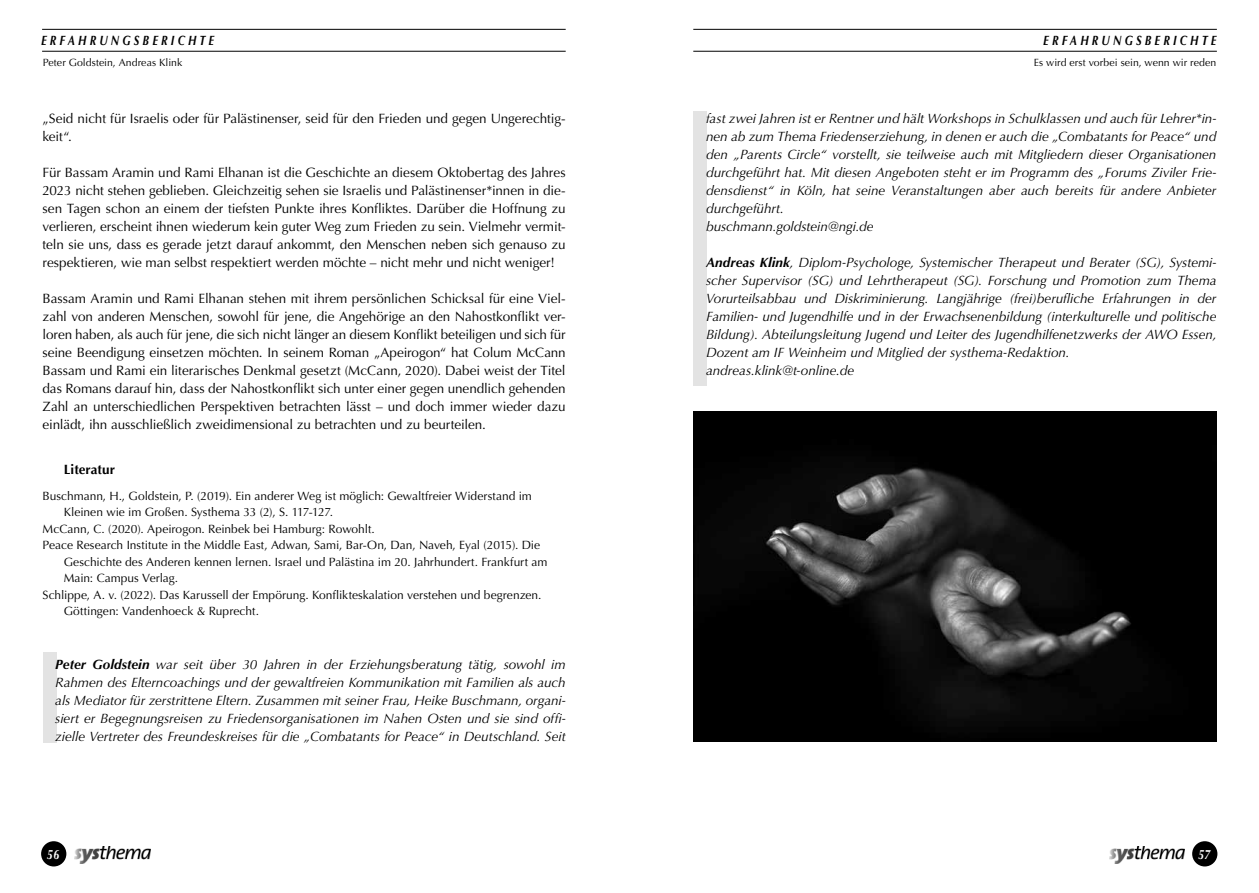
<style>
.page{position:relative;width:1259px;height:893px;background:#fff}
.page>*{position:absolute;margin:0;border:0;box-sizing:border-box;transform-origin:0 0}
.t1{font:italic 13.5px/18px "Optima";letter-spacing:-.005em;color:#000}
.t2{font:13.5px/18px "Optima";letter-spacing:-.005em;color:#000;text-align:justify}
.t3{font:italic 700 13.5px "Optima";letter-spacing:.29em;color:#000;scale:.8 1}
.t4{font:700 13.5px "Optima";color:#000}
.t5{font:italic 700 13.5px "Optima";color:#fff;scale:.8 1}
.t6{font:12px "Optima";color:#000}
.t7{font:10.5px "Optima";letter-spacing:.01em;color:#000}
.s1{font-weight:700}
</style>
<div class="page">
<hr style="left:42px;top:29px;width:524px;height:1px;background:#000">
<hr style="left:42px;top:51px;width:524px;height:1px;background:#000">
<hr style="left:693px;top:29px;width:523px;height:1px;background:#000">
<hr style="left:693px;top:51px;width:523px;height:1px;background:#000">
<img style="left:74px;top:846px;width:76px;height:18px">
<div style="left:41px;top:841px;width:25px;height:25px;background:#000;border-radius:50%"></div>
<img style="left:1109px;top:846px;width:76px;height:18px">
<div style="left:1192px;top:841px;width:25px;height:25px;background:#000;border-radius:50%"></div>
<div style="left:693px;top:111px;width:14px;height:275px;background:#e3e3e3"></div>
<div style="left:43px;top:652px;width:13px;height:90px;background:#e3e3e3"></div>
<img style="left:693px;top:412px;width:523px;height:330px">
<p class="t3" style="left:41px;top:32px;width:218px">ERFAHRUNGSBERICHTE</p>
<p class="t7" style="left:43px;top:57px;width:141px">Peter Goldstein, Andreas Klink</p>
<p class="t2" style="left:43px;top:110px;width:524px">„Seid nicht für Israelis oder für Palästinenser, seid für den Frieden und gegen Ungerechtig&shy;keit“.</p>
<p class="t2" style="left:43px;top:164px;width:525px">Für Bassam Aramin und Rami Elhanan ist die Geschichte an diesem Oktobertag des Jahres 2023 nicht stehen geblieben. Gleichzeitig sehen sie Israelis und Palästinenser*innen in die&shy;sen Tagen schon an einem der tiefsten Punkte ihres Konfliktes. Darüber die Hoffnung zu verlieren, erscheint ihnen wiederum kein guter Weg zum Frieden zu sein. Vielmehr vermit&shy;teln sie uns, dass es gerade jetzt darauf ankommt, den Menschen neben sich genauso zu respektieren, wie man selbst respektiert werden möchte – nicht mehr und nicht weniger!</p>
<p class="t2" style="left:43px;top:290px;width:525px">Bassam Aramin und Rami Elhanan stehen mit ihrem persönlichen Schicksal für eine Viel&shy;zahl von anderen Menschen, sowohl für jene, die Angehörige an den Nahostkonflikt ver&shy;loren haben, als auch für jene, die sich nicht länger an diesem Konflikt beteiligen und sich für seine Beendigung einsetzen möchten. In seinem Roman „Apeirogon“ hat Colum McCann Bassam und Rami ein literarisches Denkmal gesetzt (McCann, 2020). Dabei weist der Titel das Romans darauf hin, dass der Nahostkonflikt sich unter einer gegen unendlich gehenden Zahl an unterschiedlichen Perspektiven betrachten lässt – und doch immer wieder dazu einlädt, ihn ausschließlich zweidimensional zu betrachten und zu beurteilen.</p>
<p class="t4" style="left:64px;top:462px;width:53px">Literatur</p>
<p class="t6" style="left:43px;top:489px;width:491px">Buschmann, H., Goldstein, P. (2019). Ein anderer Weg ist möglich: Gewaltfreier Widerstand im</p>
<p class="t6" style="left:64px;top:505px;width:271px">Kleinen wie im Großen. Systhema 33 (2), S. 117-127.</p>
<p class="t6" style="left:43px;top:522px;width:334px">McCann, C. (2020). Apeirogon. Reinbek bei Hamburg: Rowohlt.</p>
<p class="t6" style="left:43px;top:538px;width:499px">Peace Research Institute in the Middle East, Adwan, Sami, Bar-On, Dan, Naveh, Eyal (2015). Die</p>
<p class="t6" style="left:64px;top:555px;width:485px">Geschichte des Anderen kennen lernen. Israel und Palästina im 20. Jahrhundert. Frankfurt am</p>
<p class="t6" style="left:64px;top:571px;width:116px">Main: Campus Verlag.</p>
<p class="t6" style="left:43px;top:588px;width:500px">Schlippe, A. v. (2022). Das Karussell der Empörung. Konflikteskalation verstehen und begrenzen.</p>
<p class="t6" style="left:64px;top:604px;width:197px">Göttingen: Vandenhoeck &amp; Ruprecht.</p>
<p class="t1" style="left:55px;top:656px;width:512px;text-align:justify"><span class="s1">Peter Goldstein</span> war seit über 30 Jahren in der Erziehungsberatung tätig, sowohl im Rahmen des Elterncoachings und der gewaltfreien Kommunikation mit Familien als auch als Mediator für zerstrittene Eltern. Zusammen mit seiner Frau, Heike Buschmann, organi&shy;siert er Begegnungsreisen zu Friedensorganisationen im Nahen Osten und sie sind offi&shy;zielle Vertreter des Freundeskreises für die „Combatants for Peace“ in Deutschland. Seit</p>
<p class="t3" style="left:1043px;top:32px;width:218px">ERFAHRUNGSBERICHTE</p>
<p class="t7" style="left:1033px;top:57px;width:184px">Es wird erst vorbei sein, wenn wir reden</p>
<p class="t1" style="left:706px;top:110px;width:512px">fast zwei Jahren ist er Rentner und hält Workshops in Schulklassen und auch für Lehrer*in&shy;nen ab zum Thema Friedenserziehung, in denen er auch die „Combatants for Peace“ und den „Parents Circle“ vorstellt, sie teilweise auch mit Mitgliedern dieser Organisationen durchgeführt hat. Mit diesen Angeboten steht er im Programm des „Forums Ziviler Frie&shy;densdienst“ in Köln, hat seine Veranstaltungen aber auch bereits für andere Anbieter durchgeführt.<br>buschmann.goldstein@ngi.de</p>
<p class="t1" style="left:706px;top:254px;width:512px"><span class="s1">Andreas Klink</span>, Diplom-Psychologe, Systemischer Therapeut und Berater (SG), Systemi&shy;scher Supervisor (SG) und Lehrtherapeut (SG). Forschung und Promotion zum Thema Vorurteilsabbau und Diskriminierung. Langjährige (frei)berufliche Erfahrungen in der Familien- und Jugendhilfe und in der Erwachsenenbildung (interkulturelle und politische Bildung). Abteilungsleitung Jugend und Leiter des Jugendhilfenetzwerks der AWO Essen, Dozent am IF Weinheim und Mitglied der systhema-Redaktion. andreas.klink@t-online.de</p>
<p class="t5" style="left:47px;top:846px;width:17px">56</p>
<p class="t5" style="left:1198px;top:846px;width:17px">57</p>
</div>
